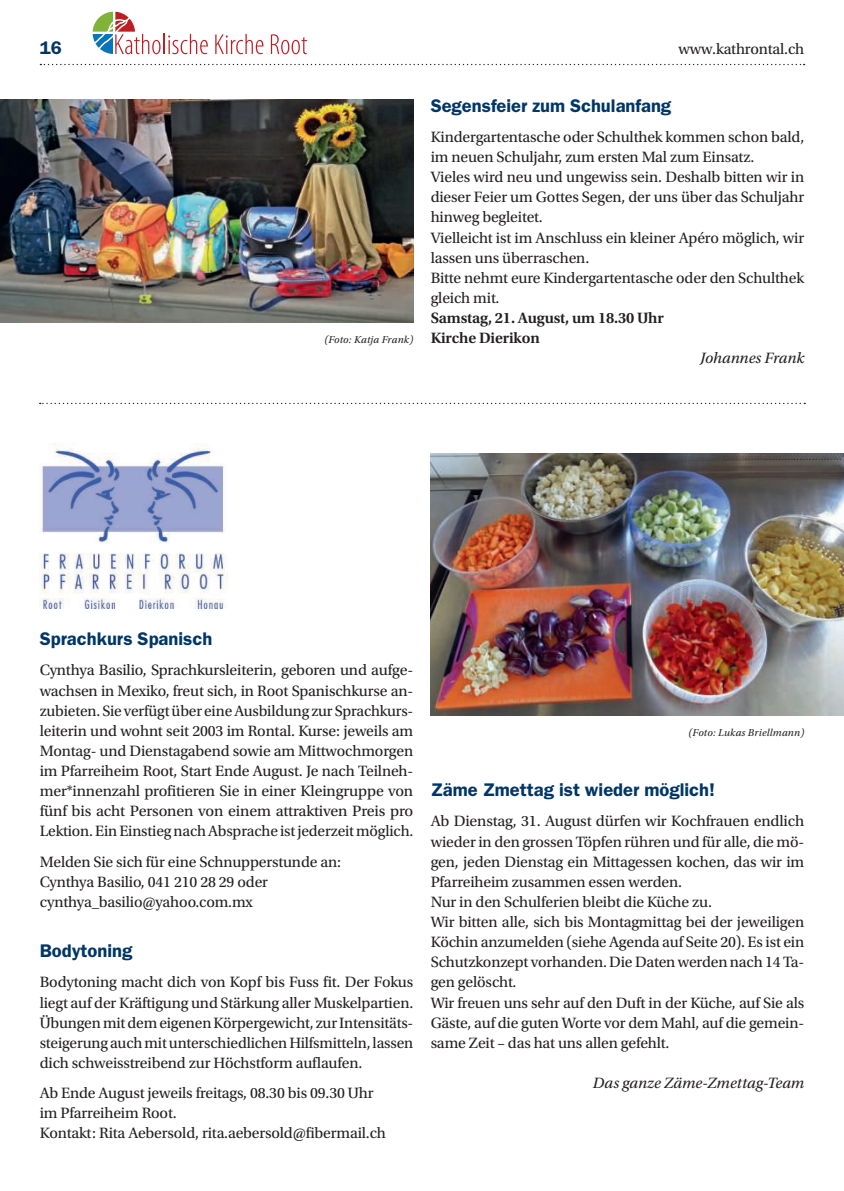
<style>
.page{position:relative;width:844px;height:1191px;background:#fff}
.page>*{position:absolute;margin:0;border:0;box-sizing:border-box;transform-origin:0 0}
.t1{font:600 18.38px "ITC Franklin Gothic Std";color:#003667}
.t2{font:15.75px/20.1px "Utopia Std";letter-spacing:-.01em;color:#231f20}
.t3{font:600 15.75px/20.1px "Utopia Std";letter-spacing:-.01em;color:#231f20}
.t4{font:italic 15.75px "Utopia Std";color:#231f20}
.t5{font:italic 10.5px "Utopia Std";letter-spacing:.02em;color:#231f20}
</style>
<div class="page">
<svg style="left:40px;top:64px;width:764px;height:1px"></svg>
<svg style="left:93px;top:12px;width:67px;height:42px"></svg>
<hr style="left:163px;top:34px;width:2px;height:20px;background:#be1e23">
<svg style="left:168px;top:34px;width:40px;height:20px"></svg>
<svg style="left:215px;top:34px;width:48px;height:20px"></svg>
<svg style="left:271px;top:34px;width:36px;height:20px"></svg>
<img style="left:0;top:99px;width:413px;height:224px">
<svg style="left:40px;top:403px;width:765px;height:1px"></svg>
<img style="left:40px;top:444px;width:187px;height:165px">
<img style="left:430px;top:454px;width:413px;height:261px">
<p class="t1" style="left:40px;top:37px;width:24px">16</p>
<p class="t2" style="left:678px;top:39px;width:127px">www.kathrontal.ch</p>
<p class="t5" style="left:324px;top:334px;width:90px">(Foto: Katja Frank)</p>
<p class="t1" style="left:430px;top:94px;width:242px">Segensfeier zum Schulanfang</p>
<p class="t2" style="left:430px;top:127px;width:375px">Kindergartentasche oder Schulthek kommen schon bald, im neuen Schuljahr, zum ersten Mal zum Einsatz.<br>Vieles wird neu und ungewiss sein. Deshalb bitten wir in dieser Feier um Gottes Segen, der uns über das Schuljahr hinweg begleitet.<br>Vielleicht ist im Anschluss ein kleiner Apéro möglich, wir lassen uns überraschen.<br>Bitte nehmt eure Kindergartentasche oder den Schulthek gleich mit.</p>
<p class="t3" style="left:430px;top:308px;width:235px">Samstag, 21. August, um 18.30 Uhr<br>Kirche Dierikon</p>
<p class="t4" style="left:700px;top:350px;width:106px">Johannes Frank</p>
<p class="t1" style="left:40px;top:628px;width:174px">Sprachkurs Spanisch</p>
<p class="t2" style="left:40px;top:660px;width:375px;text-align:justify">Cynthya Basilio, Sprachkursleiterin, geboren und aufge&shy;wachsen in Mexiko, freut sich, in Root Spanischkurse an&shy;zubieten. Sie verfügt über eine Ausbildung zur Sprachkurs&shy;leiterin und wohnt seit 2003 im Rontal. Kurse: jeweils am Montag- und Dienstagabend sowie am Mittwochmorgen im Pfarreiheim Root, Start Ende August. Je nach Teilneh&shy;mer*innenzahl profitieren Sie in einer Kleingruppe von fünf bis acht Personen von einem attraktiven Preis pro Lektion. Ein Einstieg nach Absprache ist jederzeit möglich.</p>
<p class="t2" style="left:40px;top:851px;width:303px">Melden Sie sich für eine Schnupperstunde an:<br>Cynthya Basilio, 041 210 28 29 oder cynthya_basilio@yahoo.com.mx</p>
<p class="t1" style="left:40px;top:940px;width:94px">Bodytoning</p>
<p class="t2" style="left:40px;top:972px;width:375px;text-align:justify">Bodytoning macht dich von Kopf bis Fuss fit. Der Fokus liegt auf der Kräftigung und Stärkung aller Muskelpartien.<br>Übungen mit dem eigenen Körpergewicht, zur Intensitäts&shy;steigerung auch mit unterschiedlichen Hilfsmitteln, lassen dich schweisstreibend zur Höchstform auflaufen.</p>
<p class="t2" style="left:40px;top:1083px;width:348px">Ab Ende August jeweils freitags, 08.30 bis 09.30 Uhr im Pfarreiheim Root.<br>Kontakt: Rita Aebersold, rita.aebersold@fibermail.ch</p>
<p class="t5" style="left:688px;top:726px;width:117px">(Foto: Lukas Briellmann)</p>
<p class="t1" style="left:430px;top:779px;width:286px">Zäme Zmettag ist wieder möglich!</p>
<p class="t2" style="left:430px;top:811px;width:375px">Ab Dienstag, 31. August dürfen wir Kochfrauen endlich wieder in den grossen Töpfen rühren und für alle, die mö&shy;gen, jeden Dienstag ein Mittagessen kochen, das wir im Pfarreiheim zusammen essen werden.<br>Nur in den Schulferien bleibt die Küche zu.<br>Wir bitten alle, sich bis Montagmittag bei der jeweiligen Köchin anzumelden (siehe Agenda auf Seite 20). Es ist ein Schutzkonzept vorhanden. Die Daten werden nach 14 Ta&shy;gen gelöscht.<br>Wir freuen uns sehr auf den Duft in der Küche, auf Sie als Gäste, auf die guten Worte vor dem Mahl, auf die gemein&shy;same Zeit – das hat uns allen gefehlt.</p>
<p class="t4" style="left:592px;top:1074px;width:213px">Das ganze Zäme-Zmettag-Team</p>
</div>
